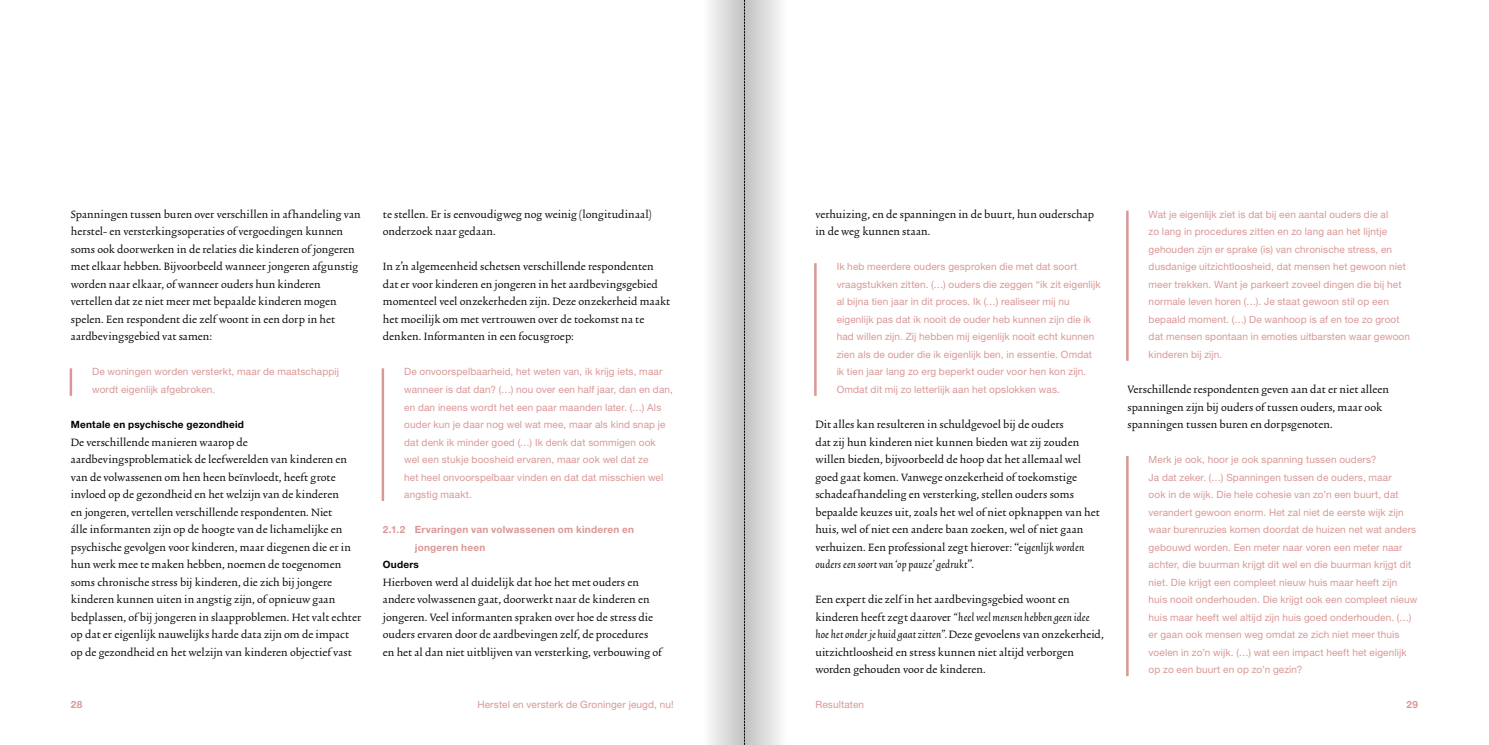
<style>
.page{position:relative;width:1489px;height:745px;background:#fff}
.page>*{position:absolute;margin:0;border:0;box-sizing:border-box;transform-origin:0 0}
.t1{font:expanded 12.5px/17.5px "Trinite No 2";letter-spacing:.01em;color:#000}
.t2{font:10px/17.5px "Helvetica Neue LT Std";letter-spacing:.015em;color:#d99896}
.t3{font:700 10px/17.5px "Helvetica Neue LT Std";letter-spacing:.025em;color:#d99896}
.t4{font:700 10px "Helvetica Neue LT Std";letter-spacing:.025em;color:#000}
.s1{font-style:italic;font-stretch:normal}
</style>
<div class="page">
<hr style="left:70px;top:368px;width:2px;height:27px;background:#d99896">
<hr style="left:381px;top:368px;width:3px;height:132px;background:#d99896">
<hr style="left:814px;top:263px;width:2px;height:132px;background:#d99896">
<hr style="left:1126px;top:210px;width:2px;height:150px;background:#d99896">
<hr style="left:1126px;top:455px;width:2px;height:220px;background:#d99896">
<div style="left:744px;top:0;width:43px;height:744px;background:linear-gradient(to right,#bfbfbf,#fefefe)"></div>
<div style="left:702px;top:0;width:42px;height:744px;background:linear-gradient(to right,#fff,#c4c4c4)"></div>
<svg style="left:744px;top:0;width:1px;height:744px"></svg>
<p class="t1" style="left:71px;top:206px;width:291px">Spanningen tussen buren over verschillen in afhandeling van herstel- en versterkingsoperaties of vergoedingen kunnen soms ook doorwerken in de relaties die kinderen of jongeren met elkaar hebben. Bijvoorbeeld wanneer jongeren afgunstig worden naar elkaar, of wanneer ouders hun kinderen vertellen dat ze niet meer met bepaalde kinderen mogen spelen. Een respondent die zelf woont in een dorp in het aardbevingsgebied vat samen:</p>
<p class="t2" style="left:92px;top:363px;width:248px">De woningen worden versterkt, maar de maatschappij wordt eigenlijk afgebroken.</p>
<p class="t4" style="left:71px;top:418px;width:174px">Mentale en psychische gezondheid</p>
<p class="t1" style="left:71px;top:433px;width:292px">De verschillende manieren waarop de aardbevingsproblematiek de leefwerelden van kinderen en van de volwassenen om hen heen beïnvloedt, heeft grote invloed op de gezondheid en het welzijn van de kinderen<br>en jongeren, vertellen verschillende respondenten. Niet<br>álle informanten zijn op de hoogte van de lichamelijke en psychische gevolgen voor kinderen, maar diegenen die er in hun werk mee te maken hebben, noemen de toegenomen soms chronische stress bij kinderen, die zich bij jongere kinderen kunnen uiten in angstig zijn, of opnieuw gaan bedplassen, of bij jongeren in slaapproblemen. Het valt echter op dat er eigenlijk nauwelijks harde data zijn om de impact op de gezondheid en het welzijn van kinderen objectief vast</p>
<p class="t1" style="left:383px;top:206px;width:270px">te stellen. Er is eenvoudigweg nog weinig (longitudinaal) onderzoek naar gedaan.</p>
<p class="t1" style="left:383px;top:258px;width:289px">In z’n algemeenheid schetsen verschillende respondenten dat er voor kinderen en jongeren in het aardbevingsgebied momenteel veel onzekerheden zijn. Deze onzekerheid maakt het moeilijk om met vertrouwen over de toekomst na te denken. Informanten in een focusgroep:</p>
<p class="t2" style="left:404px;top:363px;width:270px">De onvoorspelbaarheid, het weten van, ik krijg iets, maar wanneer is dat dan? (…) nou over een half jaar, dan en dan, en dan ineens wordt het een paar maanden later. (…) Als ouder kun je daar nog wel wat mee, maar als kind snap je dat denk ik minder goed (…) Ik denk dat sommigen ook wel een stukje boosheid ervaren, maar ook wel dat ze<br>het heel onvoorspelbaar vinden en dat dat misschien wel angstig maakt.</p>
<p class="t3" style="left:415px;top:520px;width:221px;text-indent:-32px">2.1.2 Ervaringen van volwassenen om kinderen en jongeren heen</p>
<p class="t4" style="left:383px;top:558px;width:38px">Ouders</p>
<p class="t1" style="left:383px;top:573px;width:280px">Hierboven werd al duidelijk dat hoe het met ouders en andere volwassenen gaat, doorwerkt naar de kinderen en jongeren. Veel informanten spraken over hoe de stress die ouders ervaren door de aardbevingen zelf, de procedures en het al dan niet uitblijven van versterking, verbouwing of</p>
<p class="t3" style="left:71px;top:695px;width:13px">28</p>
<p class="t2" style="left:477px;top:695px;width:198px">Herstel en versterk de Groninger jeugd, nu!</p>
<p class="t1" style="left:815px;top:206px;width:280px">verhuizing, en de spanningen in de buurt, hun ouderschap in de weg kunnen staan.</p>
<p class="t2" style="left:836px;top:258px;width:265px">Ik heb meerdere ouders gesproken die met dat soort vraagstukken zitten. (…) ouders die zeggen “ik zit eigenlijk al bijna tien jaar in dit proces. Ik (…) realiseer mij nu eigenlijk pas dat ik nooit de ouder heb kunnen zijn die ik had willen zijn. Zij hebben mij eigenlijk nooit echt kunnen zien als de ouder die ik eigenlijk ben, in essentie. Omdat ik tien jaar lang zo erg beperkt ouder voor hen kon zijn.<br>Omdat dit mij zo letterlijk aan het opslokken was.</p>
<p class="t1" style="left:815px;top:416px;width:286px">Dit alles kan resulteren in schuldgevoel bij de ouders<br>dat zij hun kinderen niet kunnen bieden wat zij zouden willen bieden, bijvoorbeeld de hoop dat het allemaal wel goed gaat komen. Vanwege onzekerheid of toekomstige schadeafhandeling en versterking, stellen ouders soms bepaalde keuzes uit, zoals het wel of niet opknappen van het huis, wel of niet een andere baan zoeken, wel of niet gaan verhuizen. Een professional zegt hierover: “e<span class="s1">igenlijk worden ouders een soort van ‘op pauze’ gedrukt</span>”.</p>
<p class="t1" style="left:815px;top:591px;width:290px">Een expert die zelf in het aardbevingsgebied woont en kinderen heeft zegt daarover <span class="s1">“heel veel mensen hebben geen idee hoe het onder je huid gaat zitten”.</span> Deze gevoelens van onzekerheid, uitzichtloosheid en stress kunnen niet altijd verborgen worden gehouden voor de kinderen.</p>
<p class="t2" style="left:1148px;top:205px;width:263px">Wat je eigenlijk ziet is dat bij een aantal ouders die al<br>zo lang in procedures zitten en zo lang aan het lijntje gehouden zijn er sprake (is) van chronische stress, en dusdanige uitzichtloosheid, dat mensen het gewoon niet meer trekken. Want je parkeert zoveel dingen die bij het normale leven horen (…). Je staat gewoon stil op een bepaald moment. (…) De wanhoop is af en toe zo groot dat mensen spontaan in emoties uitbarsten waar gewoon kinderen bij zijn.</p>
<p class="t1" style="left:1127px;top:381px;width:263px">Verschillende respondenten geven aan dat er niet alleen spanningen zijn bij ouders of tussen ouders, maar ook spanningen tussen buren en dorpsgenoten.</p>
<p class="t2" style="left:1148px;top:450px;width:270px">Merk je ook, hoor je ook spanning tussen ouders?<br>Ja dat zeker. (…) Spanningen tussen de ouders, maar<br>ook in de wijk. Die hele cohesie van zo’n een buurt, dat verandert gewoon enorm. Het zal niet de eerste wijk zijn waar burenruzies komen doordat de huizen net wat anders gebouwd worden. Een meter naar voren een meter naar achter, die buurman krijgt dit wel en die buurman krijgt dit niet. Die krijgt een compleet nieuw huis maar heeft zijn huis nooit onderhouden. Die krijgt ook een compleet nieuw huis maar heeft wel altijd zijn huis goed onderhouden. (…) er gaan ook mensen weg omdat ze zich niet meer thuis voelen in zo’n wijk. (…) wat een impact heeft het eigenlijk op zo een buurt en op zo’n gezin?</p>
<p class="t2" style="left:815px;top:695px;width:50px">Resultaten</p>
<p class="t3" style="left:1406px;top:695px;width:13px">29</p>
</div>
